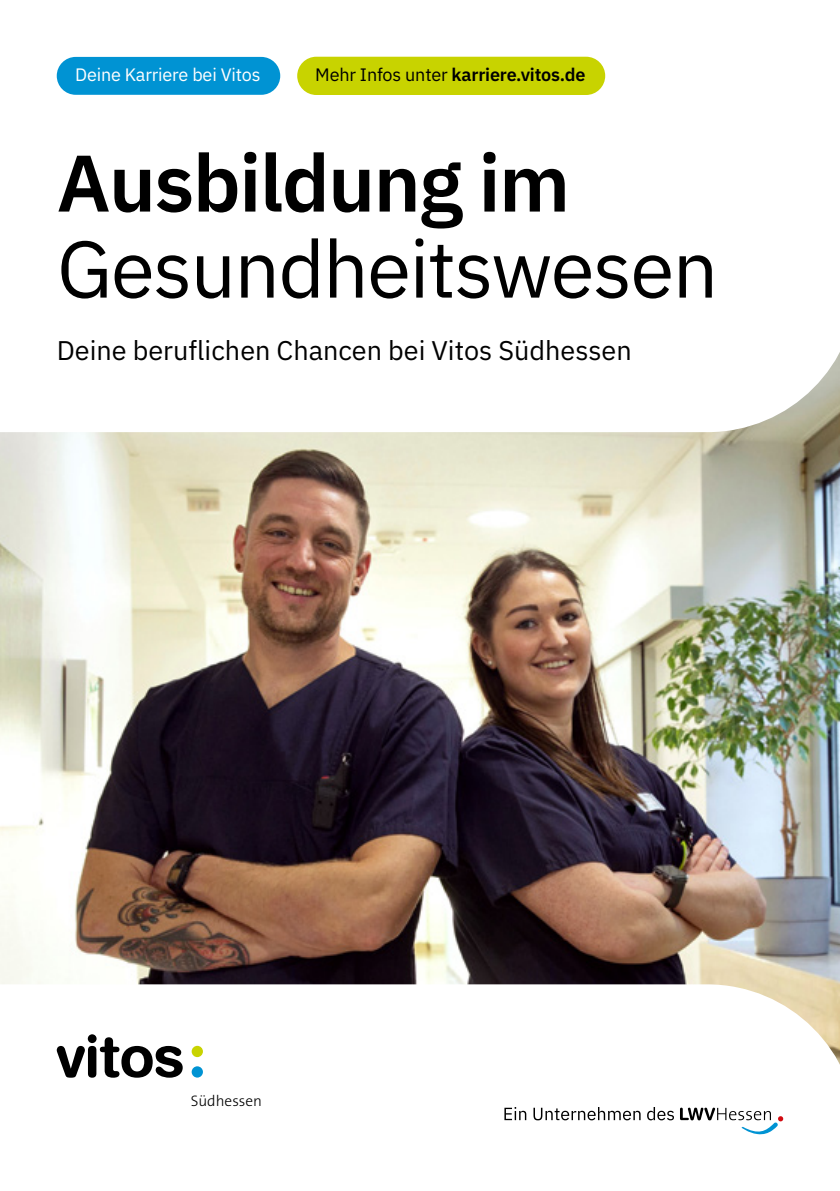
<style>
.page{position:relative;width:840px;height:1191px;background:#fff}
.page>*{position:absolute;margin:0;border:0;box-sizing:border-box;transform-origin:0 0}
.t1{font:80px "IBM Plex Sans";letter-spacing:-.02em;color:#000}
.t2{font:600 80px "IBM Plex Sans";letter-spacing:-.02em;color:#000}
.t3{font:27px "IBM Plex Sans";color:#000}
.t4{font:600 18px "IBM Plex Sans";letter-spacing:-.01em;color:#000}
.t5{font:18px "IBM Plex Sans";letter-spacing:-.01em;color:#fff}
.t6{font:300 15.4px "The Sans B3";color:#000}
.s1{font-weight:400}
</style>
<div class="page">
<img style="left:0;top:432px;width:839px;height:552px">
<svg style="left:56px;top:56px;width:783px;height:376px"></svg>
<svg style="left:56px;top:984px;width:783px;height:151px"></svg>
<div style="left:297px;top:57px;width:308px;height:38px;background:#c8d300;border-radius:19px"></div>
<div style="left:57px;top:57px;width:223px;height:38px;background:#0093d3;border-radius:19px"></div>
<svg style="left:679px;top:1107px;width:103px;height:27px"></svg>
<svg style="left:504px;top:1107px;width:22px;height:13px"></svg>
<svg style="left:533px;top:1107px;width:107px;height:13px"></svg>
<svg style="left:646px;top:1107px;width:27px;height:13px"></svg>
<svg style="left:191px;top:1045px;width:12px;height:12px"></svg>
<div style="left:191px;top:1066px;width:12px;height:11px;background:#0093d3;border-radius:50%"></div>
<svg style="left:57px;top:1034px;width:125px;height:43px"></svg>
<p class="t5" style="left:75px;top:61px;width:187px">Deine Karriere bei Vitos</p>
<p class="t4" style="left:315px;top:61px;width:271px"><span class="s1">Mehr Infos unter</span> karriere.vitos.de</p>
<h1 class="t2" style="left:57px;top:120px;width:514px">Ausbildung im</h1>
<h1 class="t1" style="left:57px;top:208px;width:662px">Gesundheitswesen</h1>
<p class="t3" style="left:57px;top:330px;width:576px">Deine beruflichen Chancen bei Vitos Südhessen</p>
<p class="t6" style="left:190px;top:1093px;width:73px">Südhessen</p>
</div>
